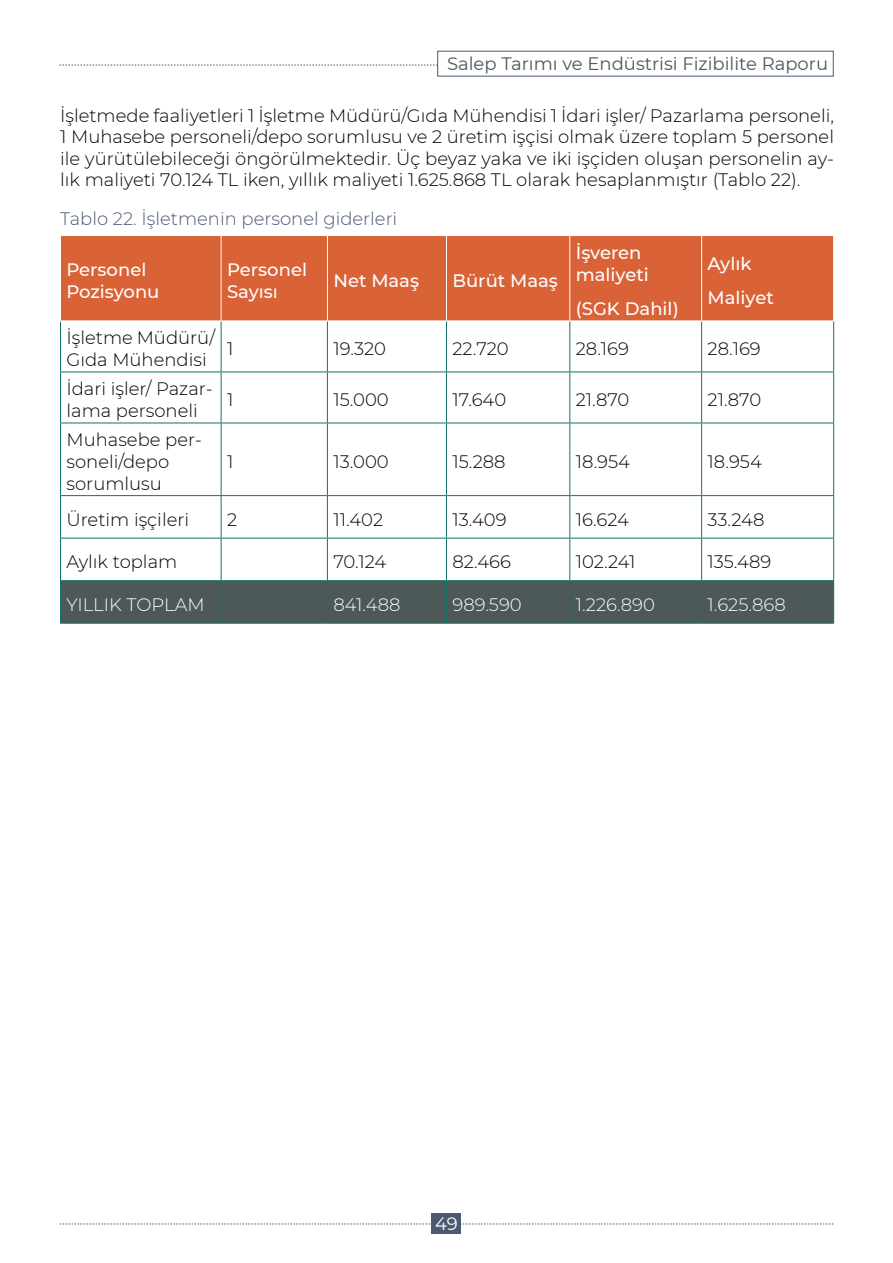
<style>
.page{position:relative;width:893px;height:1263px;background:#fff}
.page>*{position:absolute;margin:0;border:0;box-sizing:border-box;transform-origin:0 0}
.t1{font:300 18px/21.6px "Montserrat";color:#000}
.t2{font:500 18px/21.6px "Montserrat";color:#fff}
.t3{font:300 18px "Montserrat";color:#fff}
.t4{font:18px "Montserrat";color:#4c5958}
.t5{font:300 18px "Montserrat";color:#4c5973}
.t6{font:18px "Montserrat";color:#fff}
</style>
<div class="page">
<div style="left:432px;top:1212px;width:29px;height:21px;background:#4c5973"></div>
<svg style="left:60px;top:65px;width:377px;height:1px"></svg>
<svg style="left:460px;top:1224px;width:373px;height:1px"></svg>
<svg style="left:60px;top:1224px;width:373px;height:1px"></svg>
<div style="left:437px;top:51px;width:396px;height:25px;border:1px solid #4c5973"></div>
<div style="left:61px;top:236px;width:772px;height:85px;background:#d96236"></div>
<div style="left:61px;top:581px;width:772px;height:42px;background:#4c5958"></div>
<hr style="left:60px;top:321px;width:1px;height:51px;background:#127369">
<hr style="left:221px;top:321px;width:1px;height:51px;background:#127369">
<hr style="left:327px;top:321px;width:1px;height:51px;background:#127369">
<hr style="left:446px;top:321px;width:1px;height:51px;background:#127369">
<hr style="left:569px;top:321px;width:1px;height:51px;background:#127369">
<hr style="left:701px;top:321px;width:1px;height:51px;background:#127369">
<hr style="left:833px;top:321px;width:1px;height:51px;background:#127369">
<hr style="left:60px;top:372px;width:161px;height:1px;background:#127369">
<hr style="left:60px;top:372px;width:1px;height:51px;background:#127369">
<hr style="left:221px;top:372px;width:106px;height:1px;background:#127369">
<hr style="left:221px;top:372px;width:1px;height:51px;background:#127369">
<hr style="left:327px;top:372px;width:119px;height:1px;background:#127369">
<hr style="left:327px;top:372px;width:1px;height:51px;background:#127369">
<hr style="left:446px;top:372px;width:124px;height:1px;background:#127369">
<hr style="left:446px;top:372px;width:1px;height:51px;background:#127369">
<hr style="left:570px;top:372px;width:132px;height:1px;background:#127369">
<hr style="left:569px;top:372px;width:1px;height:51px;background:#127369">
<hr style="left:702px;top:372px;width:132px;height:1px;background:#127369">
<hr style="left:701px;top:372px;width:1px;height:51px;background:#127369">
<hr style="left:833px;top:372px;width:1px;height:51px;background:#127369">
<hr style="left:60px;top:423px;width:161px;height:1px;background:#127369">
<hr style="left:60px;top:423px;width:1px;height:72px;background:#127369">
<hr style="left:221px;top:423px;width:106px;height:1px;background:#127369">
<hr style="left:221px;top:423px;width:1px;height:72px;background:#127369">
<hr style="left:327px;top:423px;width:119px;height:1px;background:#127369">
<hr style="left:327px;top:423px;width:1px;height:72px;background:#127369">
<hr style="left:446px;top:423px;width:124px;height:1px;background:#127369">
<hr style="left:446px;top:423px;width:1px;height:72px;background:#127369">
<hr style="left:570px;top:423px;width:132px;height:1px;background:#127369">
<hr style="left:569px;top:423px;width:1px;height:72px;background:#127369">
<hr style="left:702px;top:423px;width:132px;height:1px;background:#127369">
<hr style="left:701px;top:423px;width:1px;height:72px;background:#127369">
<hr style="left:833px;top:423px;width:1px;height:72px;background:#127369">
<hr style="left:60px;top:495px;width:161px;height:1px;background:#127369">
<hr style="left:60px;top:496px;width:1px;height:42px;background:#127369">
<hr style="left:221px;top:495px;width:106px;height:1px;background:#127369">
<hr style="left:221px;top:496px;width:1px;height:42px;background:#127369">
<hr style="left:327px;top:495px;width:119px;height:1px;background:#127369">
<hr style="left:327px;top:496px;width:1px;height:42px;background:#127369">
<hr style="left:446px;top:495px;width:124px;height:1px;background:#127369">
<hr style="left:446px;top:496px;width:1px;height:42px;background:#127369">
<hr style="left:570px;top:495px;width:132px;height:1px;background:#127369">
<hr style="left:569px;top:496px;width:1px;height:42px;background:#127369">
<hr style="left:702px;top:495px;width:132px;height:1px;background:#127369">
<hr style="left:701px;top:496px;width:1px;height:42px;background:#127369">
<hr style="left:833px;top:496px;width:1px;height:42px;background:#127369">
<hr style="left:60px;top:538px;width:161px;height:1px;background:#127369">
<hr style="left:60px;top:538px;width:1px;height:42px;background:#127369">
<hr style="left:221px;top:538px;width:106px;height:1px;background:#127369">
<hr style="left:221px;top:538px;width:1px;height:42px;background:#127369">
<hr style="left:327px;top:538px;width:119px;height:1px;background:#127369">
<hr style="left:327px;top:538px;width:1px;height:42px;background:#127369">
<hr style="left:446px;top:538px;width:124px;height:1px;background:#127369">
<hr style="left:446px;top:538px;width:1px;height:42px;background:#127369">
<hr style="left:570px;top:538px;width:132px;height:1px;background:#127369">
<hr style="left:569px;top:538px;width:1px;height:42px;background:#127369">
<hr style="left:702px;top:538px;width:132px;height:1px;background:#127369">
<hr style="left:701px;top:538px;width:1px;height:42px;background:#127369">
<hr style="left:833px;top:538px;width:1px;height:42px;background:#127369">
<hr style="left:60px;top:580px;width:161px;height:1px;background:#127369">
<hr style="left:60px;top:581px;width:1px;height:42px;background:#127369">
<hr style="left:221px;top:580px;width:106px;height:1px;background:#127369">
<hr style="left:221px;top:581px;width:1px;height:42px;background:#127369">
<hr style="left:327px;top:580px;width:119px;height:1px;background:#127369">
<hr style="left:327px;top:581px;width:1px;height:42px;background:#127369">
<hr style="left:446px;top:580px;width:124px;height:1px;background:#127369">
<hr style="left:446px;top:581px;width:1px;height:42px;background:#127369">
<hr style="left:570px;top:580px;width:132px;height:1px;background:#127369">
<hr style="left:569px;top:581px;width:1px;height:42px;background:#127369">
<hr style="left:702px;top:580px;width:132px;height:1px;background:#127369">
<hr style="left:701px;top:581px;width:1px;height:42px;background:#127369">
<hr style="left:833px;top:581px;width:1px;height:42px;background:#127369">
<hr style="left:60px;top:623px;width:161px;height:1px;background:#127369">
<hr style="left:221px;top:623px;width:106px;height:1px;background:#127369">
<hr style="left:327px;top:623px;width:119px;height:1px;background:#127369">
<hr style="left:446px;top:623px;width:124px;height:1px;background:#127369">
<hr style="left:570px;top:623px;width:132px;height:1px;background:#127369">
<hr style="left:702px;top:623px;width:132px;height:1px;background:#127369">
<hr style="left:221px;top:236px;width:1px;height:85px;background:#fff">
<hr style="left:327px;top:236px;width:1px;height:85px;background:#fff">
<hr style="left:446px;top:236px;width:1px;height:85px;background:#fff">
<hr style="left:569px;top:236px;width:1px;height:85px;background:#fff">
<hr style="left:701px;top:236px;width:1px;height:85px;background:#fff">
<hr style="left:60px;top:321px;width:161px;height:1px;background:#fff">
<hr style="left:221px;top:321px;width:106px;height:1px;background:#fff">
<hr style="left:327px;top:321px;width:119px;height:1px;background:#fff">
<hr style="left:446px;top:321px;width:124px;height:1px;background:#fff">
<hr style="left:570px;top:321px;width:132px;height:1px;background:#fff">
<hr style="left:702px;top:321px;width:132px;height:1px;background:#fff">
<p class="t4" style="left:447px;top:52px;width:383px">Salep Tarımı ve Endüstrisi Fizibilite Raporu</p>
<p class="t1" style="left:60px;top:104px;width:775px;text-align:justify">İşletmede faaliyetleri 1 İşletme Müdürü/Gıda Mühendisi 1 İdari işler/ Pazarlama personeli, 1 Muhasebe personeli/depo sorumlusu ve 2 üretim işçisi olmak üzere toplam 5 personel ile yürütülebileceği öngörülmektedir. Üç beyaz yaka ve iki işçiden oluşan personelin ay&shy;lık maliyeti 70.124 TL iken, yıllık maliyeti 1.625.868 TL olarak hesaplanmıştır (Tablo 22).</p>
<p class="t5" style="left:60px;top:207px;width:339px">Tablo 22. İşletmenin personel giderleri</p>
<p class="t2" style="left:67px;top:258px;width:94px">Personel<br>Pozisyonu</p>
<p class="t2" style="left:227px;top:258px;width:81px">Personel<br>Sayısı</p>
<p class="t2" style="left:333px;top:269px;width:87px">Net Maaş</p>
<p class="t2" style="left:452px;top:269px;width:107px">Bürüt Maaş</p>
<p class="t2" style="left:576px;top:241px;width:75px">İşveren maliyeti</p>
<p class="t2" style="left:576px;top:297px;width:104px">(SGK Dahil)</p>
<p class="t2" style="left:708px;top:245px;width:68px;line-height:34.3px">Aylık<br>Maliyet</p>
<p class="t1" style="left:67px;top:327px;width:150px">İşletme Müdürü/<br>Gıda Mühendisi</p>
<p class="t1" style="left:67px;top:378px;width:148px">İdari işler/ Pazar&shy;lama personeli</p>
<p class="t1" style="left:67px;top:429px;width:137px">Muhasebe per&shy;soneli/depo sorumlusu</p>
<p class="t1" style="left:227px;top:337px;width:8px">1</p>
<p class="t1" style="left:333px;top:337px;width:54px">19.320</p>
<p class="t1" style="left:452px;top:337px;width:58px">22.720</p>
<p class="t1" style="left:576px;top:337px;width:55px">28.169</p>
<p class="t1" style="left:708px;top:337px;width:55px">28.169</p>
<p class="t1" style="left:227px;top:388px;width:8px">1</p>
<p class="t1" style="left:333px;top:388px;width:57px">15.000</p>
<p class="t1" style="left:452px;top:388px;width:55px">17.640</p>
<p class="t1" style="left:576px;top:388px;width:55px">21.870</p>
<p class="t1" style="left:708px;top:388px;width:55px">21.870</p>
<p class="t1" style="left:227px;top:450px;width:8px">1</p>
<p class="t1" style="left:333px;top:450px;width:57px">13.000</p>
<p class="t1" style="left:452px;top:450px;width:55px">15.288</p>
<p class="t1" style="left:576px;top:450px;width:56px">18.954</p>
<p class="t1" style="left:708px;top:450px;width:56px">18.954</p>
<p class="t1" style="left:67px;top:508px;width:124px">Üretim işçileri</p>
<p class="t1" style="left:227px;top:508px;width:12px">2</p>
<p class="t1" style="left:333px;top:508px;width:51px">11.402</p>
<p class="t1" style="left:452px;top:508px;width:56px">13.409</p>
<p class="t1" style="left:576px;top:508px;width:55px">16.624</p>
<p class="t1" style="left:708px;top:508px;width:58px">33.248</p>
<p class="t1" style="left:67px;top:550px;width:112px">Aylık toplam</p>
<p class="t1" style="left:333px;top:550px;width:54px">70.124</p>
<p class="t1" style="left:452px;top:550px;width:60px">82.466</p>
<p class="t1" style="left:576px;top:550px;width:61px">102.241</p>
<p class="t1" style="left:708px;top:550px;width:65px">135.489</p>
<p class="t3" style="left:67px;top:592px;width:140px">YILLIK TOPLAM</p>
<p class="t3" style="left:333px;top:592px;width:69px">841.488</p>
<p class="t3" style="left:452px;top:592px;width:71px">989.590</p>
<p class="t3" style="left:576px;top:592px;width:81px">1.226.890</p>
<p class="t3" style="left:708px;top:592px;width:80px">1.625.868</p>
<p class="t6" style="left:435px;top:1211px;width:24px">49</p>
</div>
